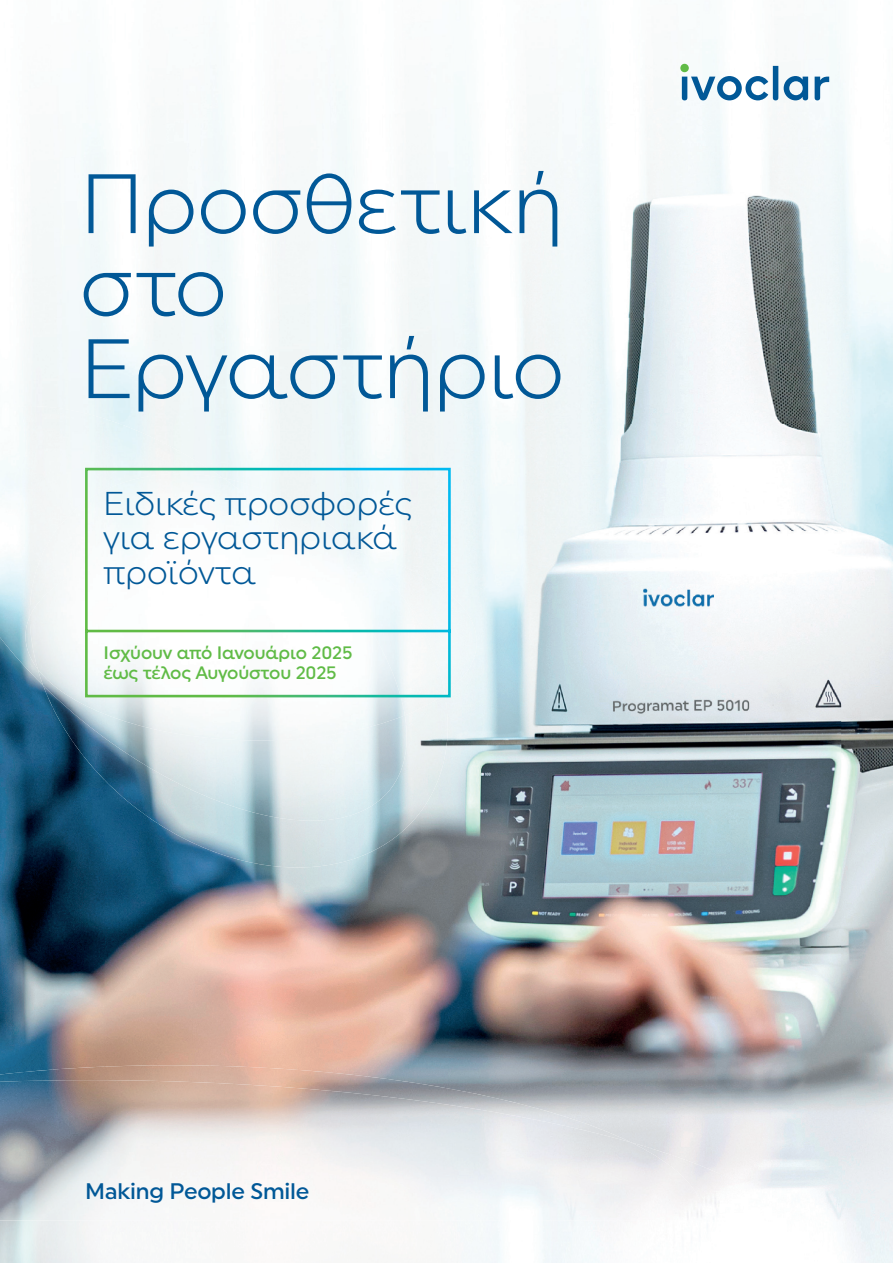
<style>
.page{position:relative;width:893px;height:1263px;background:#fff}
.page>*{position:absolute;margin:0;border:0;box-sizing:border-box;transform-origin:0 0}
.t1{font:84px/82.5px "Uniform Pro Ivoclar Lgt";letter-spacing:-.01em;color:#015897}
.t2{font:33px/34.5px "Uniform Pro Ivoclar Lgt";color:#015897}
.t3{font:500 22.5px "Uniform Pro Ivoclar";letter-spacing:-.01em;color:#015897}
.t4{font:500 18px/19.5px "Uniform Pro Ivoclar";letter-spacing:-.01em;color:#60bb46}
</style>
<div class="page">
<img style="left:19px;top:25px;width:821px;height:399px">
<img style="left:840px;top:82px;width:53px;height:1138px">
<img style="left:223px;top:424px;width:618px;height:53px">
<img style="left:453px;top:477px;width:388px;height:53px">
<img style="left:453px;top:530px;width:388px;height:53px">
<img style="left:421px;top:583px;width:420px;height:531px">
<img style="left:0;top:686px;width:52px;height:379px">
<img style="left:52px;top:867px;width:52px;height:198px">
<img style="left:104px;top:867px;width:53px;height:198px">
<img style="left:157px;top:867px;width:53px;height:198px">
<img style="left:368px;top:867px;width:53px;height:198px">
<img style="left:210px;top:867px;width:158px;height:198px">
<img style="left:0;top:406px;width:223px;height:280px">
<img style="left:0;top:1065px;width:631px;height:15px">
<img style="left:0;top:1080px;width:704px;height:183px">
<div style="left:30px;top:474px;width:52px;height:64px;background:#f4f7f7"></div>
<img style="left:43px;top:699px;width:410px;height:168px">
<img style="left:38px;top:715px;width:372px;height:106px">
<div style="left:453px;top:553px;width:24px;height:141px;background:#eff6f8"></div>
<img style="left:25px;top:616px;width:5px;height:53px">
<img style="left:405px;top:699px;width:40px;height:16px">
<img style="left:30px;top:538px;width:375px;height:202px">
<svg style="left:680px;top:64px;width:9px;height:8px"></svg>
<svg style="left:682px;top:66px;width:147px;height:34px"></svg>
<svg style="left:82px;top:466px;width:371px;height:233px"></svg>
<h1 class="t1" style="left:80px;top:162px;width:486px">Προσθετική στο<br>Εργαστήριο</h1>
<h2 class="t2" style="left:103px;top:486px;width:311px">Ειδικές προσφορές για εργαστηριακά προϊόντα</h2>
<p class="t4" style="left:104px;top:643px;width:250px">Ισχύουν από Ιανουάριο 2025 έως τέλος Αυγούστου 2025</p>
<p class="t3" style="left:85px;top:1178px;width:226px">Making People Smile</p>
</div>
